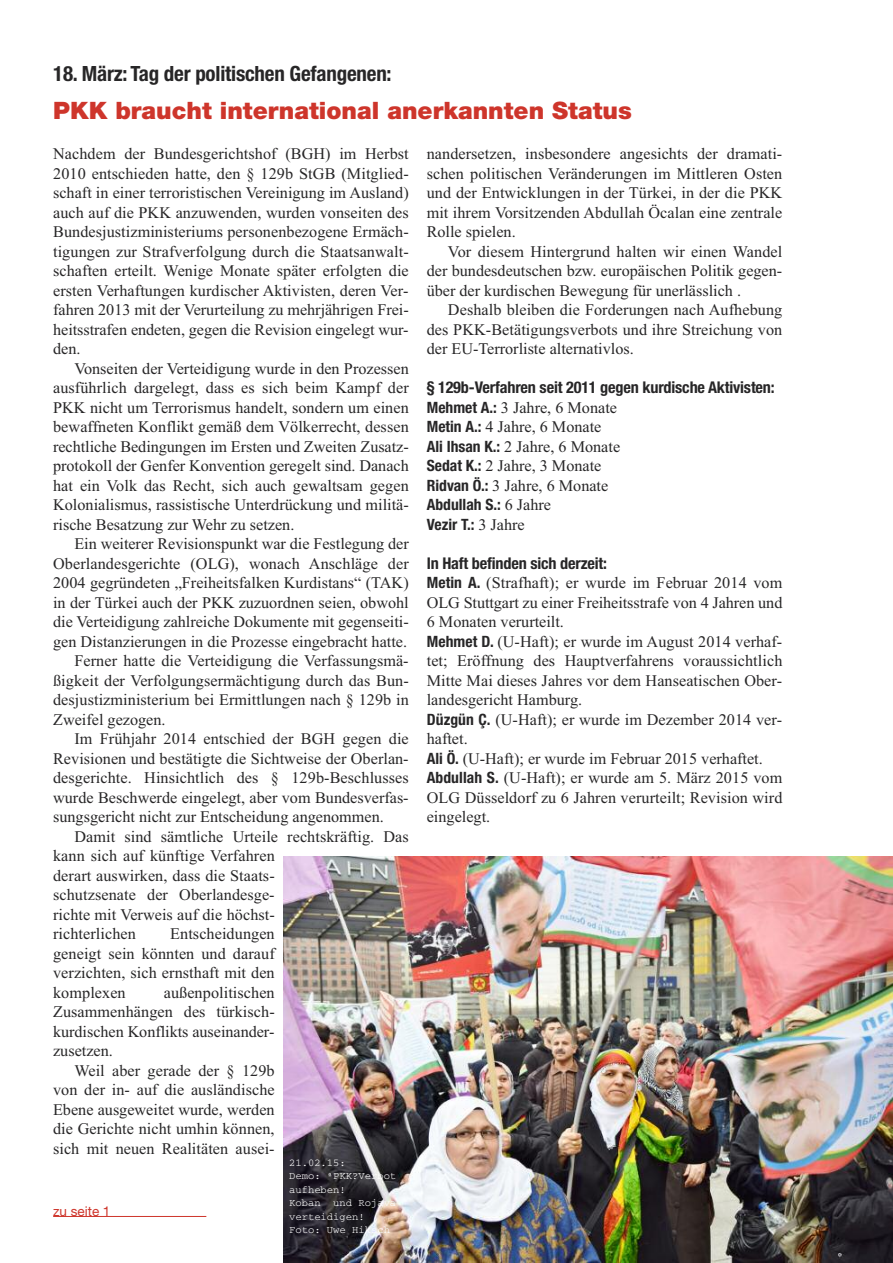
<style>
.page{position:relative;width:893px;height:1263px;background:#fff}
.page>*{position:absolute;margin:0;border:0;box-sizing:border-box;transform-origin:0 0}
.t1{font:900 24px "Helvetica Neue LT Std";color:#ce352b}
.t2{font:700 condensed 21px "Helvetica Neue";letter-spacing:-.01em;color:#272627}
.t3{font:16.2px/19.5px "Times New Roman";letter-spacing:.005em;color:#272627;text-align:justify}
.t4{font:700 condensed 16.2px "Helvetica Neue";letter-spacing:-.01em;color:#272627}
.t5{font:700 condensed 15.6px/19.5px "Helvetica Neue LT Pro";color:#272627}
.t6{font:13.5px "Helvetica Neue LT Std";color:#ce352b}
.t7{font:10.5px/13.5px "Courier";color:#fff}
.s1{font-family:"Helvetica Neue LT Pro";font-weight:700;font-stretch:condensed;font-size:15.6px}
.s2{font-family:"Times New Roman";font-weight:400;font-stretch:normal;font-size:16.2px}
</style>
<div class="page">
<img style="left:284px;top:856px;width:609px;height:407px">
<hr style="left:53px;top:1216px;width:153px;height:1px;background:#ce352b">
<p class="t2" style="left:53px;top:56px;width:340px">18. März: Tag der politischen Gefangenen:</p>
<h1 class="t1" style="left:53px;top:102px;width:580px">PKK braucht international anerkannten Status</h1>
<p class="t3" style="left:53px;top:144px;width:357px">Nachdem der Bundesgerichtshof (BGH) im Herbst 2010 entschieden hatte, den § 129b StGB (Mitglied&shy;schaft in einer terroristischen Vereinigung im Ausland) auch auf die PKK anzuwenden, wurden vonseiten des Bundesjustizministeriums personenbezogene Ermäch&shy;tigungen zur Strafverfolgung durch die Staatsanwalt&shy;schaften erteilt. Wenige Monate später erfolgten die ersten Verhaftungen kurdischer Aktivisten, deren Ver&shy;fahren 2013 mit der Verurteilung zu mehrjährigen Frei&shy;heitsstrafen endeten, gegen die Revision eingelegt wur&shy;den.</p>
<p class="t3" style="left:53px;top:358px;width:357px;text-indent:21px">Vonseiten der Verteidigung wurde in den Prozessen ausführlich dargelegt, dass es sich beim Kampf der PKK nicht um Terrorismus handelt, sondern um einen bewaffneten Konflikt gemäß dem Völkerrecht, dessen rechtliche Bedingungen im Ersten und Zweiten Zusatz&shy;protokoll der Genfer Konvention geregelt sind. Danach hat ein Volk das Recht, sich auch gewaltsam gegen Kolonialismus, rassistische Unterdrückung und militä&shy;rische Besatzung zur Wehr zu setzen.</p>
<p class="t3" style="left:74px;top:534px;width:336px">Ein weiterer Revisionspunkt war die Festlegung der</p>
<p class="t3" style="left:53px;top:553px;width:357px">Oberlandesgerichte (OLG), wonach Anschläge der</p>
<p class="t3" style="left:53px;top:573px;width:357px">2004 gegründeten „Freiheitsfalken Kurdistans“ (TAK)</p>
<p class="t3" style="left:53px;top:592px;width:357px">in der Türkei auch der PKK zuzuordnen seien, obwohl</p>
<p class="t3" style="left:53px;top:612px;width:357px">die Verteidigung zahlreiche Dokumente mit gegenseiti-</p>
<p class="t3" style="left:53px;top:631px;width:356px">gen Distanzierungen in die Prozesse eingebracht hatte.</p>
<p class="t3" style="left:74px;top:651px;width:336px">Ferner hatte die Verteidigung die Verfassungsmä-</p>
<p class="t3" style="left:53px;top:670px;width:357px">ßigkeit der Verfolgungsermächtigung durch das Bun-</p>
<p class="t3" style="left:53px;top:690px;width:357px">desjustizministerium bei Ermittlungen nach § 129b in</p>
<p class="t3" style="left:53px;top:709px;width:114px">Zweifel gezogen.</p>
<p class="t3" style="left:74px;top:729px;width:336px">Im Frühjahr 2014 entschied der BGH gegen die</p>
<p class="t3" style="left:53px;top:748px;width:357px">Revisionen und bestätigte die Sichtweise der Oberlan-</p>
<p class="t3" style="left:53px;top:768px;width:357px">desgerichte. Hinsichtlich des § 129b-Beschlusses</p>
<p class="t3" style="left:53px;top:787px;width:357px">wurde Beschwerde eingelegt, aber vom Bundesverfas-</p>
<p class="t3" style="left:53px;top:807px;width:332px">sungsgericht nicht zur Entscheidung angenommen.</p>
<p class="t3" style="left:74px;top:826px;width:336px">Damit sind sämtliche Urteile rechtskräftig. Das</p>
<p class="t3" style="left:53px;top:846px;width:223px">kann sich auf künftige Verfahren</p>
<p class="t3" style="left:53px;top:865px;width:223px">derart auswirken, dass die Staats-</p>
<p class="t3" style="left:53px;top:885px;width:223px">schutzsenate der Oberlandesge-</p>
<p class="t3" style="left:53px;top:904px;width:223px">richte mit Verweis auf die höchst-</p>
<p class="t3" style="left:53px;top:924px;width:84px">richterlichen</p>
<p class="t3" style="left:53px;top:924px;width:223px;text-indent:117px">Entscheidungen geneigt sein könnten und darauf verzichten, sich ernsthaft mit den komplexen</p>
<p class="t3" style="left:53px;top:982px;width:223px;text-indent:111px">außenpolitischen Zusammenhängen des türkisch&shy;kurdischen Konflikts auseinander&shy;zusetzen.</p>
<p class="t3" style="left:53px;top:1060px;width:223px;text-indent:21px">Weil aber gerade der § 129b von der in- auf die ausländische Ebene ausgeweitet wurde, werden die Gerichte nicht umhin können, sich mit neuen Realitäten ausei-</p>
<p class="t6" style="left:53px;top:1206px;width:59px">zu seite 1</p>
<p class="t7" style="left:289px;top:1156px;width:109px">21.02.15:<br>Demo: ªPKK?Verbot aufheben!<br>Koban und Rojava verteidigen!<br>Foto: Uwe Hiksch</p>
<p class="t3" style="left:427px;top:144px;width:357px">nandersetzen, insbesondere angesichts der dramati&shy;schen politischen Veränderungen im Mittleren Osten und der Entwicklungen in der Türkei, in der die PKK mit ihrem Vorsitzenden Abdullah Öcalan eine zentrale Rolle spielen.</p>
<p class="t3" style="left:427px;top:241px;width:357px;text-indent:21px">Vor diesem Hintergrund halten wir einen Wandel der bundesdeutschen bzw. europäischen Politik gegen&shy;über der kurdischen Bewegung für unerlässlich .</p>
<p class="t3" style="left:427px;top:300px;width:357px;text-indent:21px">Deshalb bleiben die Forderungen nach Aufhebung des PKK-Betätigungsverbots und ihre Streichung von der EU-Terrorliste alternativlos.</p>
<p class="t4" style="left:427px;top:374px;width:350px">§ 129b-Verfahren seit 2011 gegen kurdische Aktivisten:</p>
<p class="t3" style="left:427px;top:397px;width:195px;text-align:left"><span class="s1">Mehmet A.:</span> 3 Jahre, 6 Monate<br><span class="s1">Metin A.:</span> 4 Jahre, 6 Monate<br><span class="s1">Ali Ihsan K.:</span> 2 Jahre, 6 Monate<br><span class="s1">Sedat K.:</span> 2 Jahre, 3 Monate<br><span class="s1">Ridvan Ö.:</span> 3 Jahre, 6 Monate</p>
<p class="t5" style="left:427px;top:496px;width:126px">Abdullah S.: <span class="s2">6 Jahre<br></span>Vezir T.: <span class="s2">3 Jahre</span></p>
<p class="t4" style="left:427px;top:549px;width:182px">In Haft befinden sich derzeit:</p>
<p class="t3" style="left:427px;top:573px;width:357px;text-align:left"><span class="s1">Metin A.</span> (Strafhaft); er wurde im Februar 2014 vom OLG Stuttgart zu einer Freiheitsstrafe von 4 Jahren und 6 Monaten verurteilt.<br><span class="s1">Mehmet D.</span> (U-Haft); er wurde im August 2014 verhaf&shy;tet; Eröffnung des Hauptverfahrens voraussichtlich Mitte Mai dieses Jahres vor dem Hanseatischen Ober&shy;landesgericht Hamburg.<br><span class="s1">Düzgün Ç.</span> (U-Haft); er wurde im Dezember 2014 ver&shy;haftet.<br><span class="s1">Ali Ö.</span> (U-Haft); er wurde im Februar 2015 verhaftet.<br><span class="s1">Abdullah S.</span> (U-Haft); er wurde am 5. März 2015 vom OLG Düsseldorf zu 6 Jahren verurteilt; Revision wird eingelegt.</p>
</div>
